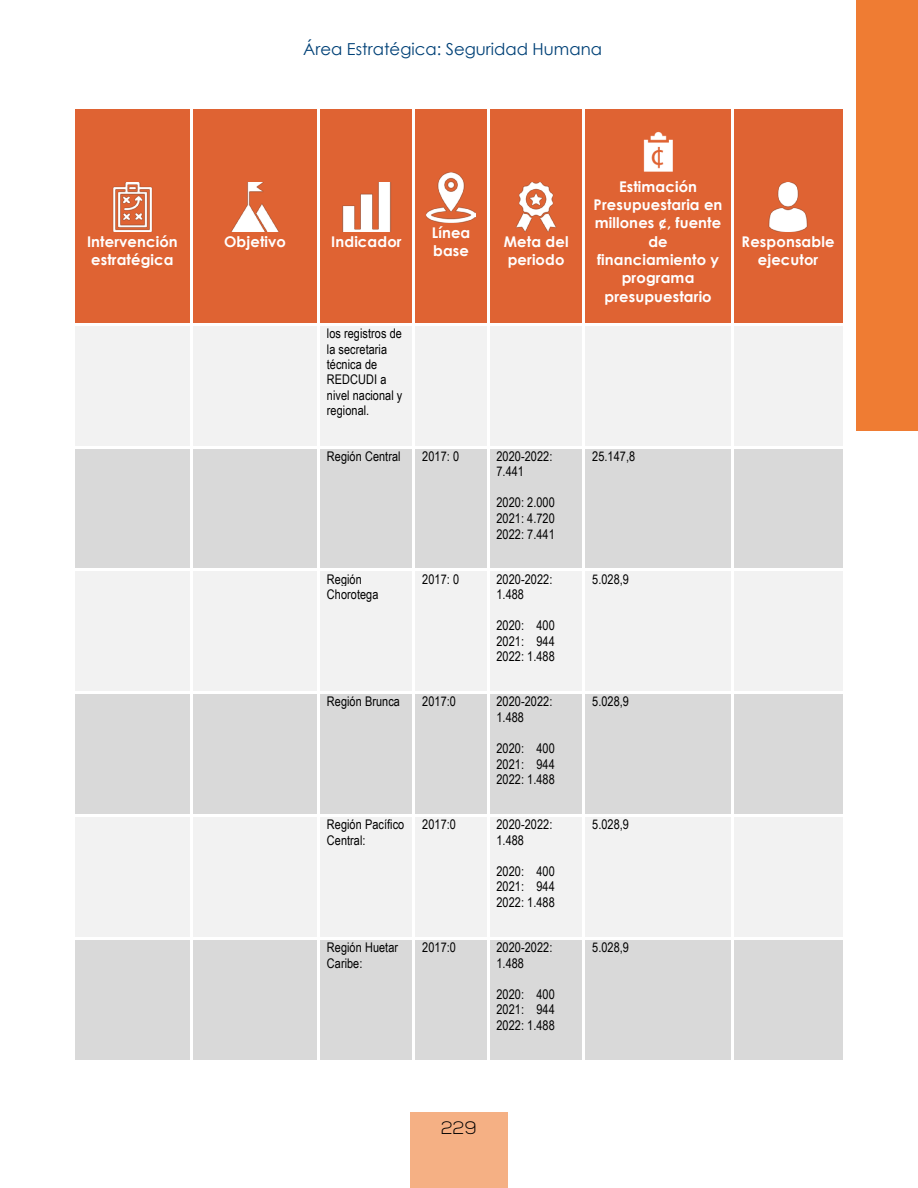
<style>
.page{position:relative;width:918px;height:1188px;background:#fff}
.page>*{position:absolute;margin:0;border:0;box-sizing:border-box;transform-origin:0 0}
.t1{font:300 18px "Nexa";color:#000}
.t2{font:16.5px "Century Gothic";color:#004177}
.t3{font:700 14.7px/18.3px "Century Gothic";letter-spacing:.01em;color:#fff}
.t4{font:13.35px/15.5px "Arial Narrow";letter-spacing:.005em;color:#000}
</style>
<div class="page">
<div style="left:410px;top:1113px;width:98px;height:75px;background:#f5b084"></div>
<div style="left:857px;top:0;width:61px;height:430px;background:#ef7c33"></div>
<div style="left:75px;top:109px;width:115px;height:214px;background:#df6333"></div>
<div style="left:193px;top:109px;width:125px;height:214px;background:#df6333"></div>
<div style="left:320px;top:109px;width:93px;height:214px;background:#df6333"></div>
<div style="left:415px;top:109px;width:72px;height:214px;background:#df6333"></div>
<div style="left:490px;top:109px;width:93px;height:214px;background:#df6333"></div>
<div style="left:585px;top:109px;width:146px;height:214px;background:#df6333"></div>
<div style="left:733px;top:109px;width:110px;height:214px;background:#df6333"></div>
<div style="left:75px;top:325px;width:115px;height:121px;background:#f2f2f2"></div>
<div style="left:193px;top:325px;width:125px;height:121px;background:#f2f2f2"></div>
<div style="left:320px;top:325px;width:93px;height:121px;background:#f2f2f2"></div>
<div style="left:415px;top:325px;width:72px;height:121px;background:#f2f2f2"></div>
<div style="left:490px;top:325px;width:93px;height:121px;background:#f2f2f2"></div>
<div style="left:585px;top:325px;width:146px;height:121px;background:#f2f2f2"></div>
<div style="left:733px;top:325px;width:110px;height:121px;background:#f2f2f2"></div>
<div style="left:75px;top:448px;width:115px;height:121px;background:#d9d9d9"></div>
<div style="left:193px;top:448px;width:125px;height:121px;background:#d9d9d9"></div>
<div style="left:320px;top:448px;width:93px;height:121px;background:#d9d9d9"></div>
<div style="left:415px;top:448px;width:72px;height:121px;background:#d9d9d9"></div>
<div style="left:490px;top:448px;width:93px;height:121px;background:#d9d9d9"></div>
<div style="left:585px;top:448px;width:146px;height:121px;background:#d9d9d9"></div>
<div style="left:733px;top:448px;width:110px;height:121px;background:#d9d9d9"></div>
<div style="left:75px;top:571px;width:115px;height:121px;background:#f2f2f2"></div>
<div style="left:193px;top:571px;width:125px;height:121px;background:#f2f2f2"></div>
<div style="left:320px;top:571px;width:93px;height:121px;background:#f2f2f2"></div>
<div style="left:415px;top:571px;width:72px;height:121px;background:#f2f2f2"></div>
<div style="left:490px;top:571px;width:93px;height:121px;background:#f2f2f2"></div>
<div style="left:585px;top:571px;width:146px;height:121px;background:#f2f2f2"></div>
<div style="left:733px;top:571px;width:110px;height:121px;background:#f2f2f2"></div>
<div style="left:75px;top:694px;width:115px;height:120px;background:#d9d9d9"></div>
<div style="left:193px;top:694px;width:125px;height:120px;background:#d9d9d9"></div>
<div style="left:320px;top:694px;width:93px;height:120px;background:#d9d9d9"></div>
<div style="left:415px;top:694px;width:72px;height:120px;background:#d9d9d9"></div>
<div style="left:490px;top:694px;width:93px;height:120px;background:#d9d9d9"></div>
<div style="left:585px;top:694px;width:146px;height:120px;background:#d9d9d9"></div>
<div style="left:733px;top:694px;width:110px;height:120px;background:#d9d9d9"></div>
<div style="left:75px;top:817px;width:115px;height:120px;background:#f2f2f2"></div>
<div style="left:193px;top:817px;width:125px;height:120px;background:#f2f2f2"></div>
<div style="left:320px;top:817px;width:93px;height:120px;background:#f2f2f2"></div>
<div style="left:415px;top:817px;width:72px;height:120px;background:#f2f2f2"></div>
<div style="left:490px;top:817px;width:93px;height:120px;background:#f2f2f2"></div>
<div style="left:585px;top:817px;width:146px;height:120px;background:#f2f2f2"></div>
<div style="left:733px;top:817px;width:110px;height:120px;background:#f2f2f2"></div>
<div style="left:75px;top:940px;width:115px;height:120px;background:#d9d9d9"></div>
<div style="left:193px;top:940px;width:125px;height:120px;background:#d9d9d9"></div>
<div style="left:320px;top:940px;width:93px;height:120px;background:#d9d9d9"></div>
<div style="left:415px;top:940px;width:72px;height:120px;background:#d9d9d9"></div>
<div style="left:490px;top:940px;width:93px;height:120px;background:#d9d9d9"></div>
<div style="left:585px;top:940px;width:146px;height:120px;background:#d9d9d9"></div>
<div style="left:733px;top:940px;width:110px;height:120px;background:#d9d9d9"></div>
<img style="left:112px;top:182px;width:41px;height:49px">
<img style="left:231px;top:182px;width:48px;height:49px">
<img style="left:342px;top:182px;width:49px;height:49px">
<img style="left:427px;top:173px;width:49px;height:49px">
<img style="left:516px;top:182px;width:41px;height:49px">
<img style="left:643px;top:131px;width:30px;height:41px">
<img style="left:768px;top:182px;width:40px;height:49px">
<p class="t2" style="left:303px;top:37px;width:300px">Área Estratégica: Seguridad Humana</p>
<p class="t3" style="left:87px;top:232px;width:92px">Intervención estratégica</p>
<p class="t3" style="left:224px;top:232px;width:63px">Objetivo</p>
<p class="t3" style="left:331px;top:232px;width:72px">Indicador</p>
<p class="t3" style="left:432px;top:223px;width:40px">Línea base</p>
<p class="t3" style="left:504px;top:232px;width:66px">Meta del periodo</p>
<p class="t4" style="left:327px;top:325px;width:77px">los registros de la secretaria técnica de<br>REDCUDI a nivel nacional y regional.</p>
<p class="t4" style="left:327px;top:448px;width:75px">Región Central</p>
<p class="t4" style="left:422px;top:448px;width:38px">2017: 0</p>
<p class="t4" style="left:496px;top:448px;width:57px">2020-2022:<br>7.441</p>
<p class="t4" style="left:496px;top:494px;width:60px;text-align:justify">2020: 2.000<br>2021: 4.720<br>2022: 7.441</p>
<p class="t4" style="left:327px;top:571px;width:53px">Región<br>Chorotega</p>
<p class="t4" style="left:422px;top:571px;width:38px">2017: 0</p>
<p class="t4" style="left:496px;top:571px;width:57px">2020-2022:<br>1.488</p>
<p class="t4" style="left:496px;top:617px;width:60px;text-align:justify">2020: 400<br>2021: 944<br>2022: 1.488</p>
<p class="t4" style="left:327px;top:693px;width:75px">Región Brunca</p>
<p class="t4" style="left:422px;top:693px;width:35px">2017:0</p>
<p class="t4" style="left:496px;top:693px;width:57px;line-height:15.9px">2020-2022:<br>1.488</p>
<p class="t4" style="left:496px;top:740px;width:60px;text-align:justify">2020: 400<br>2021: 944<br>2022: 1.488</p>
<p class="t4" style="left:327px;top:817px;width:79px">Región Pacífico<br>Central:</p>
<p class="t4" style="left:422px;top:817px;width:35px">2017:0</p>
<p class="t4" style="left:496px;top:817px;width:57px">2020-2022:<br>1.488</p>
<p class="t4" style="left:496px;top:863px;width:60px;text-align:justify">2020: 400<br>2021: 944<br>2022: 1.488</p>
<p class="t4" style="left:327px;top:939px;width:73px">Región Huetar<br>Caribe:</p>
<p class="t4" style="left:422px;top:939px;width:35px">2017:0</p>
<p class="t4" style="left:496px;top:939px;width:57px">2020-2022:<br>1.488</p>
<p class="t4" style="left:496px;top:986px;width:60px;text-align:justify">2020: 400<br>2021: 944<br>2022: 1.488</p>
<p class="t3" style="left:594px;top:177px;width:130px;text-align:center">Estimación<br>Presupuestaria en millones ¢, fuente de financiamiento y programa presupuestario</p>
<p class="t3" style="left:742px;top:232px;width:94px;text-align:center">Responsable ejecutor</p>
<p class="t4" style="left:592px;top:448px;width:45px">25.147,8</p>
<p class="t4" style="left:592px;top:571px;width:38px">5.028,9</p>
<p class="t4" style="left:592px;top:693px;width:38px">5.028,9</p>
<p class="t4" style="left:592px;top:817px;width:38px">5.028,9</p>
<p class="t4" style="left:592px;top:939px;width:38px">5.028,9</p>
<h1 class="t1" style="left:441px;top:1117px;width:37px">229</h1>
</div>
